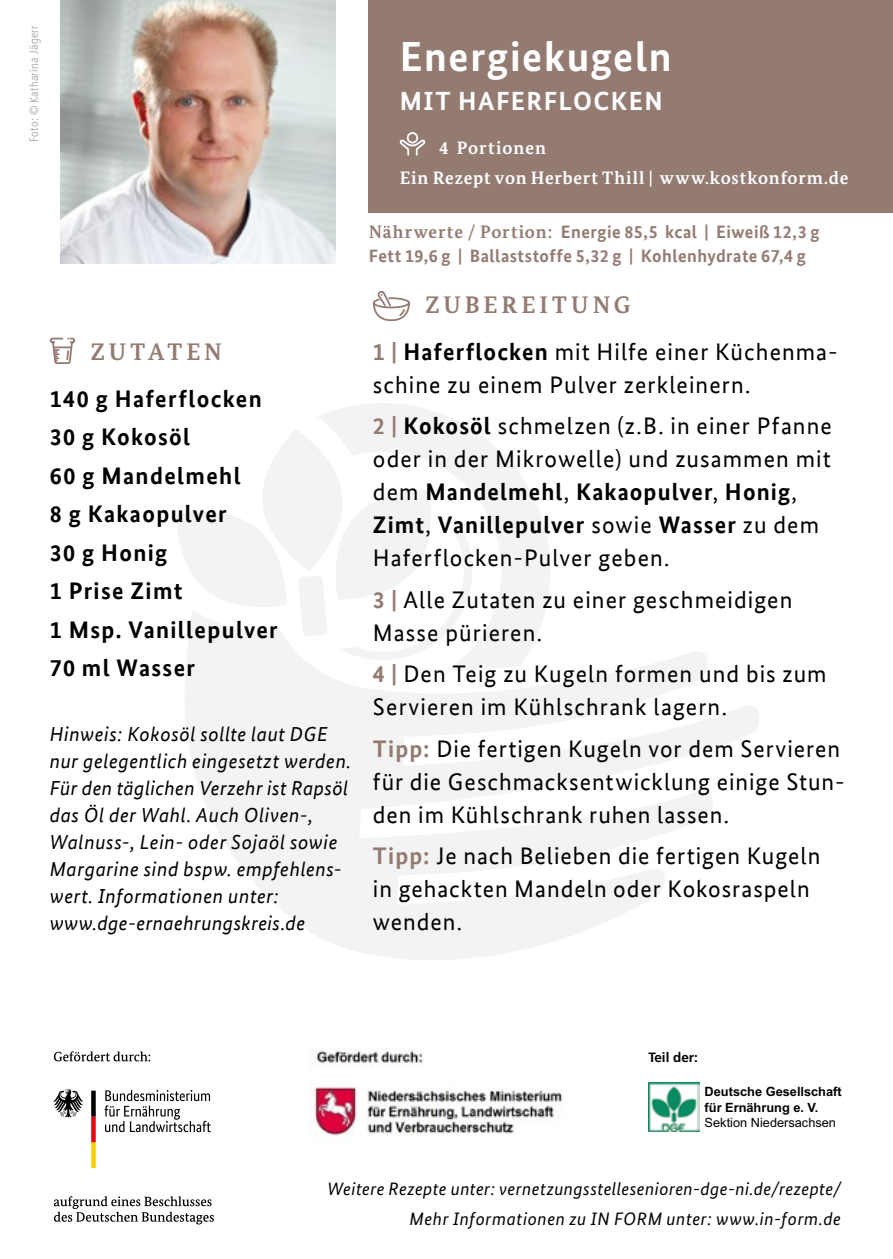
<style>
.page{position:relative;width:893px;height:1259px;background:#fff}
.page>*{position:absolute;margin:0;border:0;box-sizing:border-box;transform-origin:0 0}
.t1{font:700 42px "Bundes Sans";letter-spacing:.04em;color:#fff}
.t2{font:700 26.4px "Bundes Sans";letter-spacing:.055em;color:#fff}
.t3{font:24px/33px "Bundes Sans Office";letter-spacing:.045em;color:#000}
.t4{font:700 24px/38.4px "Bundes Sans Office";letter-spacing:.055em;color:#000}
.t5{font:700 24px "Bundes Serif";letter-spacing:.165em;color:#947b72}
.t6{font:italic 20.4px/27px "Bundes Sans Office";letter-spacing:.03em;color:#000}
.t7{font:italic 18px/29.4px "Bundes Sans";letter-spacing:.025em;color:#000;text-align:right}
.t8{font:700 18px/24px "Bundes Sans Office";letter-spacing:.025em;color:#947b72}
.t9{font:700 18px/30.3px "Bundes Serif";letter-spacing:.05em;color:#fff}
.t10{font:700 13.5px "Frutiger LT Std";color:#000}
.t11{font:700 12.9px/15.3px "Arial";color:#000}
.t12{font:12.9px "Arial";color:#000}
.t13{font:300 condensed 12px "Frutiger LT Std";letter-spacing:.04em;color:#9d9d9c}
.s1{font-family:"Bundes Serif"}
.s2{font-weight:700;color:#947b72}
.s3{font-weight:700}
</style>
<div class="page">
<svg style="left:54px;top:1051px;width:96px;height:10px"></svg>
<svg style="left:54px;top:1196px;width:160px;height:28px"></svg>
<svg style="left:53px;top:1089px;width:30px;height:28px"></svg>
<svg style="left:91px;top:1090px;width:5px;height:78px"></svg>
<svg style="left:105px;top:1090px;width:106px;height:42px"></svg>
<img style="left:315px;top:1050px;width:108px;height:15px">
<img style="left:314px;top:1087px;width:249px;height:49px">
<img style="left:648px;top:1083px;width:51px;height:48px">
<svg style="left:318px;top:403px;width:232px;height:206px;fill:#f3f3f3"></svg>
<svg style="left:188px;top:609px;width:571px;height:351px"></svg>
<svg style="left:177px;top:429px;width:323px;height:309px"></svg>
<div style="left:369px;top:0;width:524px;height:213px;background:#947b72"></div>
<svg style="left:372px;top:291px;width:38px;height:31px"></svg>
<svg style="left:400px;top:132px;width:26px;height:24px"></svg>
<svg style="left:49px;top:337px;width:27px;height:27px"></svg>
<img style="left:60px;top:0;width:276px;height:264px">
<p class="t13" style="left:27px;top:142px;width:118px;rotate:-90deg">Foto: © Katharina Jägerr</p>
<p class="t5" style="left:91px;top:337px;width:133px">ZUTATEN</p>
<p class="t4" style="left:50px;top:379px;width:230px">140 g Haferflocken<br>30 g Kokosöl<br>60 g Mandelmehl<br>8 g Kakaopulver<br>30 g Honig<br>1 Prise Zimt<br>1 Msp. Vanillepulver<br>70 ml Wasser</p>
<p class="t6" style="left:50px;top:721px;width:303px">Hinweis: Kokosöl sollte laut DGE nur gelegentlich eingesetzt werden.<br>Für den täglichen Verzehr ist Rapsöl das Öl der Wahl. Auch Oliven-, Walnuss-, Lein- oder Sojaöl sowie Margarine sind bspw. empfehlens&shy;wert. Informationen unter: www.dge-ernaehrungskreis.de</p>
<h1 class="t1" style="left:400px;top:31px;width:273px">Energiekugeln</h1>
<p class="t2" style="left:400px;top:85px;width:264px">MIT HAFERFLOCKEN</p>
<p class="t9" style="left:400px;top:132px;width:450px;text-indent:40px">4 Portionen<br>Ein Rezept von Herbert Thill | www.kostkonform.de</p>
<p class="t8" style="left:369px;top:220px;width:452px"><span class="s1">Nährwerte / Portion:</span> Energie 85,5 kcal | Eiweiß 12,3 g<br>Fett 19,6 g | Ballaststoffe 5,32 g | Kohlenhydrate 67,4 g</p>
<p class="t5" style="left:425px;top:290px;width:207px">ZUBEREITUNG</p>
<p class="t3" style="left:373px;top:335px;width:466px"><span class="s2">1 |</span> <span class="s3">Haferflocken</span> mit Hilfe einer Küchenma&shy;schine zu einem Pulver zerkleinern.</p>
<p class="t3" style="left:373px;top:409px;width:460px"><span class="s2">2 |</span> <span class="s3">Kokosöl</span> schmelzen (z.B. in einer Pfanne oder in der Mikrowelle) und zusammen mit dem <span class="s3">Mandelmehl</span>, <span class="s3">Kakaopulver</span>, <span class="s3">Honig</span>, <span class="s3">Zimt</span>, <span class="s3">Vanillepulver</span> sowie <span class="s3">Wasser</span> zu dem Haferflocken-Pulver geben.</p>
<p class="t3" style="left:373px;top:583px;width:421px"><span class="s2">3 |</span> Alle Zutaten zu einer geschmeidigen<br>Masse pürieren.</p>
<p class="t3" style="left:373px;top:657px;width:455px"><span class="s2">4 |</span> Den Teig zu Kugeln formen und bis zum<br>Servieren im Kühlschrank lagern.</p>
<p class="t3" style="left:373px;top:732px;width:473px"><span class="s2">Tipp:</span> Die fertigen Kugeln vor dem Servieren für die Geschmacksentwicklung einige Stun&shy;den im Kühlschrank ruhen lassen.</p>
<p class="t3" style="left:373px;top:839px;width:449px"><span class="s2">Tipp:</span> Je nach Belieben die fertigen Kugeln in gehackten Mandeln oder Kokosraspeln wenden.</p>
<p class="t10" style="left:648px;top:1049px;width:51px">Teil der:</p>
<p class="t11" style="left:705px;top:1084px;width:139px">Deutsche Gesellschaft für Ernährung e. V.</p>
<p class="t12" style="left:705px;top:1114px;width:133px">Sektion Niedersachsen</p>
<p class="t7" style="left:327px;top:1174px;width:515px">Weitere Rezepte unter: vernetzungsstellesenioren-dge-ni.de/rezepte/<br>Mehr Informationen zu IN FORM unter: www.in-form.de</p>
</div>
